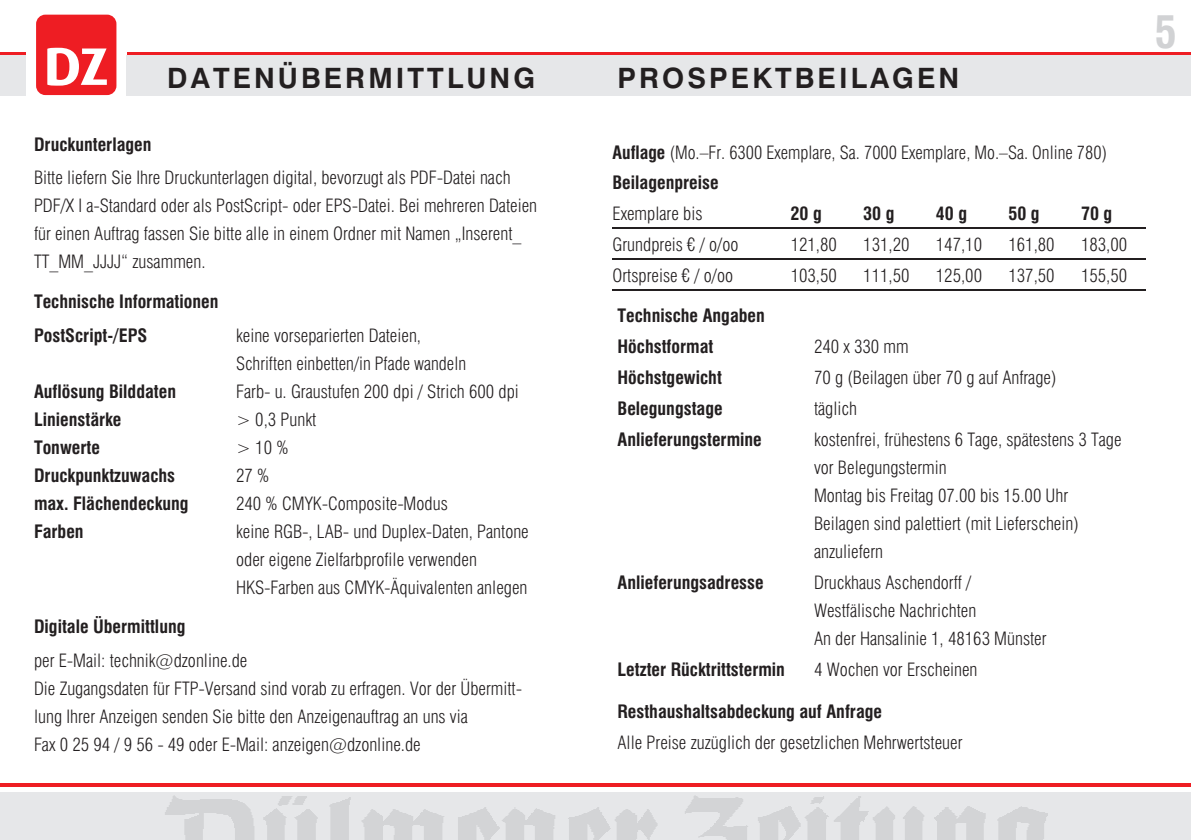
<style>
.page{position:relative;width:1191px;height:840px;background:#fff}
.page>*{position:absolute;margin:0;border:0;box-sizing:border-box;transform-origin:0 0}
.t1{font:700 condensed 44px "Swiss 721 OTF";color:#d1d2d4}
.t2{font:700 28px "Swiss 721 OTF";letter-spacing:.11em;color:#231f20}
.t3{font:300 condensed 18px/28px "Swiss 721 OTF";color:#231f20}
.t4{font:700 condensed 18px/33.6px "Swiss 721 OTF";color:#231f20}
.s1{font-weight:700}
</style>
<div class="page">
<div style="left:127px;top:55px;width:1064px;height:40px;background:#e6e7e9"></div>
<div style="left:36px;top:15px;width:80px;height:80px;background:#ee1d23;border-radius:9px"></div>
<svg style="left:47px;top:48px;width:60px;height:38px"></svg>
<hr style="left:127px;top:52px;width:1064px;height:3px;background:#ee1d23">
<div style="left:0;top:55px;width:26px;height:40px;background:#e6e7e9"></div>
<hr style="left:0;top:52px;width:26px;height:3px;background:#ee1d23">
<div style="left:0;top:792px;width:1191px;height:47px;background:linear-gradient(to right,#e0e1e3,#e0e1e3)"></div>
<hr style="left:0;top:783px;width:1191px;height:3px;background:#ee1d23">
<hr style="left:612px;top:289px;width:170px;height:1px;background:#231f20">
<hr style="left:782px;top:289px;width:73px;height:1px;background:#231f20">
<hr style="left:855px;top:289px;width:72px;height:1px;background:#231f20">
<hr style="left:927px;top:289px;width:73px;height:1px;background:#231f20">
<hr style="left:1000px;top:289px;width:73px;height:1px;background:#231f20">
<hr style="left:1073px;top:289px;width:72px;height:1px;background:#231f20">
<hr style="left:612px;top:258px;width:170px;height:1px;background:#231f20">
<hr style="left:782px;top:258px;width:73px;height:1px;background:#231f20">
<hr style="left:855px;top:258px;width:72px;height:1px;background:#231f20">
<hr style="left:927px;top:258px;width:73px;height:1px;background:#231f20">
<hr style="left:1000px;top:258px;width:73px;height:1px;background:#231f20">
<hr style="left:1073px;top:258px;width:72px;height:1px;background:#231f20">
<hr style="left:612px;top:228px;width:170px;height:1px;background:#231f20">
<hr style="left:782px;top:228px;width:73px;height:1px;background:#231f20">
<hr style="left:855px;top:228px;width:72px;height:1px;background:#231f20">
<hr style="left:927px;top:228px;width:73px;height:1px;background:#231f20">
<hr style="left:1000px;top:228px;width:73px;height:1px;background:#231f20">
<hr style="left:1073px;top:228px;width:72px;height:1px;background:#231f20">
<h2 class="t2" style="left:167px;top:61px;width:369px">DATENÜBERMITTLUNG</h2>
<h2 class="t2" style="left:617px;top:61px;width:343px">PROSPEKTBEILAGEN</h2>
<p class="t4" style="left:34px;top:127px;width:119px">Druckunterlagen</p>
<p class="t3" style="left:34px;top:164px;width:504px">Bitte liefern Sie Ihre Druckunterlagen digital, bevorzugt als PDF-Datei nach PDF/X I a-Standard oder als PostScript- oder EPS-Datei. Bei mehreren Dateien für einen Auftrag fassen Sie bitte alle in einem Ordner mit Namen „Inserent_ TT_MM_JJJJ“ zusammen.</p>
<p class="t4" style="left:34px;top:284px;width:186px">Technische Informationen<br>PostScript-/EPS</p>
<p class="t3" style="left:236px;top:321px;width:231px">keine vorseparierten Dateien,<br>Schriften einbetten/in Pfade wandeln</p>
<p class="t4" style="left:34px;top:374px;width:144px">Auflösung Bilddaten</p>
<p class="t3" style="left:236px;top:377px;width:284px">Farb- u. Graustufen 200 dpi / Strich 600 dpi</p>
<p class="t4" style="left:34px;top:402px;width:89px">Linienstärke</p>
<p class="t3" style="left:236px;top:405px;width:82px">&gt; 0,3 Punkt</p>
<p class="t4" style="left:34px;top:430px;width:67px">Tonwerte</p>
<p class="t3" style="left:236px;top:433px;width:54px">&gt; 10 %</p>
<p class="t4" style="left:34px;top:458px;width:143px">Druckpunktzuwachs</p>
<p class="t3" style="left:236px;top:461px;width:35px">27 %</p>
<p class="t4" style="left:34px;top:486px;width:156px">max. Flächendeckung</p>
<p class="t3" style="left:236px;top:489px;width:213px">240 % CMYK-Composite-Modus</p>
<p class="t4" style="left:34px;top:514px;width:51px">Farben</p>
<p class="t3" style="left:236px;top:517px;width:294px">keine RGB-, LAB- und Duplex-Daten, Pantone oder eigene Zielfarbprofile verwenden<br>HKS-Farben aus CMYK-Äquivalenten anlegen</p>
<p class="t4" style="left:34px;top:609px;width:153px">Digitale Übermittlung</p>
<p class="t3" style="left:34px;top:646px;width:489px">per E-Mail: technik@dzonline.de<br>Die Zugangsdaten für FTP-Versand sind vorab zu erfragen. Vor der Übermitt&shy;lung Ihrer Anzeigen senden Sie bitte den Anzeigenauftrag an uns via<br>Fax 0 25 94 / 9 56 - 49 oder E-Mail: anzeigen@dzonline.de</p>
<p class="t3" style="left:612px;top:137px;width:496px;line-height:30.4px"><span class="s1">Auflage</span> (Mo.–Fr. 6300 Exemplare, Sa. 7000 Exemplare, Mo.–Sa. Online 780)<br><span class="s1">Beilagenpreise</span></p>
<p class="t3" style="left:612px;top:199px;width:91px">Exemplare bis</p>
<p class="t4" style="left:790px;top:196px;width:33px">20 g</p>
<p class="t4" style="left:863px;top:196px;width:33px">30 g</p>
<p class="t4" style="left:935px;top:196px;width:33px">40 g</p>
<p class="t4" style="left:1008px;top:196px;width:33px">50 g</p>
<p class="t4" style="left:1081px;top:196px;width:33px">70 g</p>
<p class="t3" style="left:612px;top:230px;width:127px">Grundpreis ¤ / o/oo</p>
<p class="t3" style="left:790px;top:230px;width:48px">121,80</p>
<p class="t3" style="left:863px;top:230px;width:48px">131,20</p>
<p class="t3" style="left:936px;top:230px;width:48px">147,10</p>
<p class="t3" style="left:1008px;top:230px;width:48px">161,80</p>
<p class="t3" style="left:1081px;top:230px;width:48px">183,00</p>
<p class="t3" style="left:612px;top:261px;width:122px">Ortspreise ¤ / o/oo</p>
<p class="t3" style="left:790px;top:261px;width:48px">103,50</p>
<p class="t3" style="left:863px;top:261px;width:48px">111,50</p>
<p class="t3" style="left:936px;top:261px;width:48px">125,00</p>
<p class="t3" style="left:1008px;top:261px;width:48px">137,50</p>
<p class="t3" style="left:1081px;top:261px;width:48px">155,50</p>
<p class="t4" style="left:617px;top:300px;width:149px;line-height:30.8px">Technische Angaben<br>Höchstformat</p>
<p class="t3" style="left:814px;top:332px;width:96px">240 x 330 mm</p>
<p class="t4" style="left:617px;top:360px;width:106px">Höchstgewicht</p>
<p class="t3" style="left:814px;top:363px;width:244px">70 g (Beilagen über 70 g auf Anfrage)</p>
<p class="t4" style="left:617px;top:391px;width:107px">Belegungstage</p>
<p class="t3" style="left:814px;top:394px;width:45px">täglich</p>
<p class="t4" style="left:617px;top:422px;width:146px">Anlieferungstermine</p>
<p class="t3" style="left:814px;top:425px;width:309px">kostenfrei, frühestens 6 Tage, spätestens 3 Tage vor Belegungstermin<br>Montag bis Freitag 07.00 bis 15.00 Uhr Beilagen sind palettiert (mit Lieferschein) anzuliefern</p>
<p class="t4" style="left:617px;top:565px;width:148px">Anlieferungsadresse</p>
<p class="t3" style="left:814px;top:567px;width:234px">Druckhaus Aschendorff /<br>Westfälische Nachrichten<br>An der Hansalinie 1, 48163 Münster</p>
<p class="t4" style="left:617px;top:651px;width:169px">Letzter Rücktrittstermin</p>
<p class="t3" style="left:814px;top:654px;width:165px">4 Wochen vor Erscheinen</p>
<p class="t4" style="left:617px;top:694px;width:266px">Resthaushaltsabdeckung auf Anfrage</p>
<p class="t3" style="left:617px;top:728px;width:346px">Alle Preise zuzüglich der gesetzlichen Mehrwertsteuer</p>
<h1 class="t1" style="left:1154px;top:6px;width:23px">5</h1>
</div>
